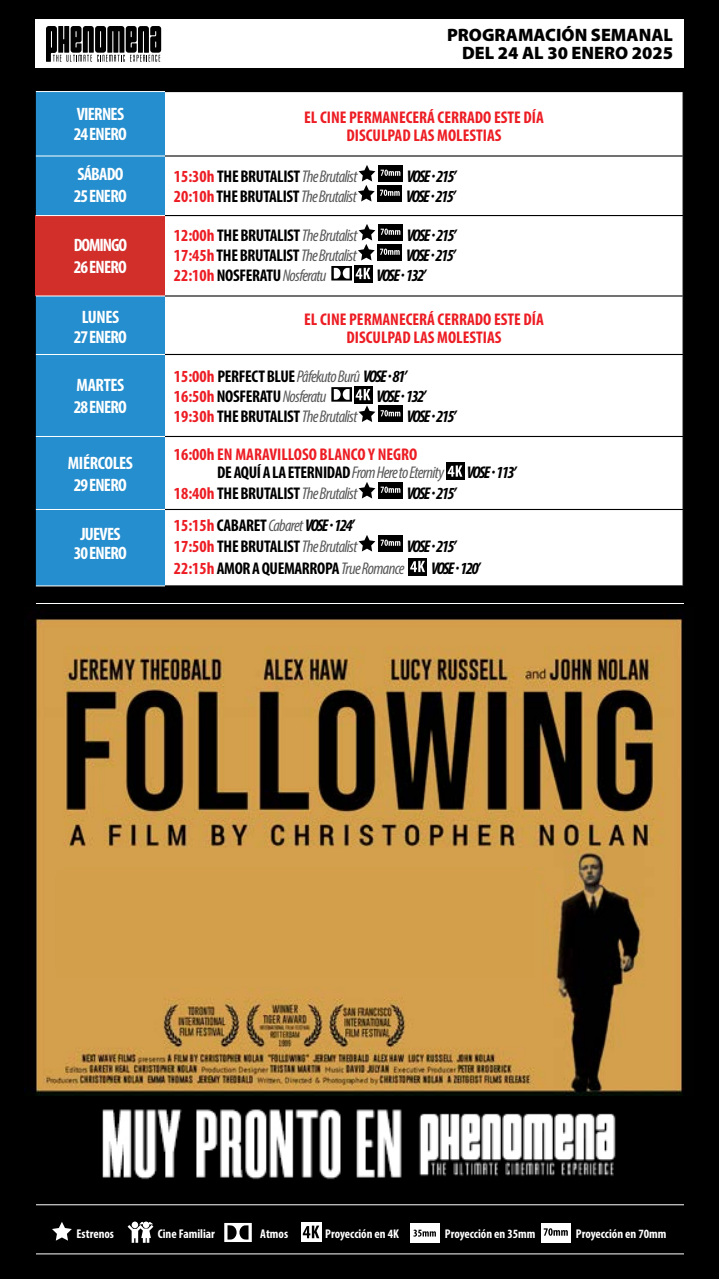
<style>
.page{position:relative;width:720px;height:1280px;background:#fff}
.page>*{position:absolute;margin:0;border:0;box-sizing:border-box;transform-origin:0 0}
.t1{font:700 condensed 18px/19.6px "Myriad Pro";letter-spacing:-.04em;color:#fff}
.t2{font:18px/18px "Myriad Variable Concept";color:#000;text-align:right}
.t3{font:700 condensed 18px/21.6px "Myriad Pro";letter-spacing:-.02em;color:#fff;text-align:center}
.t4{font:700 condensed 18px/21.6px "Myriad Pro";letter-spacing:-.06em;color:#fff}
.t5{font:700 condensed 17px/20.4px "Myriad Pro";letter-spacing:-.02em;color:#000}
.t6{font:700 condensed 17px/18px "Myriad Pro";color:#ed1d24;text-align:center}
.t7{font:italic 700 condensed 17px "Myriad Pro";letter-spacing:-.095em;color:#000}
.t8{font:italic condensed 17px/20px "Myriad Pro";letter-spacing:-.04em;color:#595959}
.t9{font:700 condensed 12.7px "Myriad Pro";color:#fff}
.s1{color:#ed1d24}
.s2{font-weight:400;font-style:italic;color:#595959}
.s3{font-weight:700;font-style:normal;color:#ed1d24}
.s4{font-weight:700;font-style:normal;color:#000}
.s5{font-weight:700;color:#000}
.s6{color:#000}
.s7{font-style:italic}
</style>
<div class="page">
<div style="left:0;top:0;width:719px;height:1280px;background:#000"></div>
<div style="left:36px;top:19px;width:648px;height:49px;background:#fff"></div>
<hr style="left:36px;top:1253px;width:648px;height:1px;background:#fff">
<svg style="left:52px;top:1222px;width:20px;height:19px"></svg>
<svg style="left:128px;top:1221px;width:25px;height:22px"></svg>
<div style="left:301px;top:1222px;width:21px;height:20px;background:#fff"></div>
<svg style="left:303px;top:1226px;width:16px;height:12px"></svg>
<svg style="left:224px;top:1223px;width:28px;height:19px"></svg>
<div style="left:410px;top:1223px;width:29px;height:20px;background:#fff"></div>
<div style="left:541px;top:1223px;width:29px;height:20px;background:#fff"></div>
<svg style="left:544px;top:1228px;width:24px;height:8px"></svg>
<svg style="left:413px;top:1230px;width:23px;height:7px"></svg>
<svg style="left:46px;top:26px;width:115px;height:36px"></svg>
<div style="left:36px;top:92px;width:129px;height:494px;background:#258ece"></div>
<div style="left:165px;top:92px;width:518px;height:493px;background:#fff"></div>
<div style="left:36px;top:216px;width:129px;height:80px;background:#d22f2b"></div>
<hr style="left:165px;top:155px;width:519px;height:2px;background:#000">
<hr style="left:165px;top:215px;width:519px;height:1px;background:#000">
<hr style="left:165px;top:295px;width:519px;height:2px;background:#000">
<hr style="left:165px;top:354px;width:519px;height:1px;background:#000">
<hr style="left:165px;top:436px;width:519px;height:1px;background:#000">
<hr style="left:165px;top:509px;width:519px;height:1px;background:#000">
<hr style="left:36px;top:215px;width:129px;height:1px;background:#fff">
<hr style="left:36px;top:91px;width:129px;height:1px;background:#fff">
<hr style="left:36px;top:156px;width:129px;height:1px;background:#fff">
<hr style="left:36px;top:586px;width:129px;height:1px;background:#fff">
<hr style="left:36px;top:436px;width:129px;height:1px;background:#fff">
<hr style="left:36px;top:509px;width:129px;height:1px;background:#fff">
<hr style="left:36px;top:296px;width:129px;height:1px;background:#fff">
<hr style="left:36px;top:354px;width:129px;height:1px;background:#fff">
<svg style="left:400px;top:165px;width:3px;height:17px"></svg>
<div style="left:378px;top:185px;width:24px;height:17px;background:#000"></div>
<svg style="left:358px;top:165px;width:42px;height:37px"></svg>
<svg style="left:400px;top:224px;width:3px;height:17px"></svg>
<div style="left:378px;top:244px;width:24px;height:17px;background:#000"></div>
<div style="left:354px;top:265px;width:18px;height:18px;background:#000"></div>
<svg style="left:331px;top:224px;width:69px;height:57px"></svg>
<div style="left:354px;top:386px;width:18px;height:18px;background:#000"></div>
<svg style="left:331px;top:387px;width:44px;height:35px"></svg>
<div style="left:378px;top:406px;width:25px;height:16px;background:#000"></div>
<svg style="left:381px;top:410px;width:19px;height:6px"></svg>
<div style="left:446px;top:463px;width:18px;height:17px;background:#000"></div>
<svg style="left:448px;top:465px;width:14px;height:12px"></svg>
<svg style="left:359px;top:482px;width:16px;height:17px"></svg>
<div style="left:378px;top:482px;width:25px;height:17px;background:#000"></div>
<svg style="left:381px;top:487px;width:19px;height:6px"></svg>
<svg style="left:359px;top:535px;width:16px;height:17px"></svg>
<div style="left:378px;top:535px;width:25px;height:17px;background:#000"></div>
<svg style="left:381px;top:540px;width:19px;height:6px"></svg>
<div style="left:409px;top:558px;width:18px;height:18px;background:#000"></div>
<svg style="left:410px;top:561px;width:15px;height:11px"></svg>
<hr style="left:36px;top:1204px;width:648px;height:1px;background:#fff">
<hr style="left:36px;top:603px;width:648px;height:1px;background:#fff">
<img style="left:25px;top:615px;width:659px;height:481px">
<div style="left:56px;top:871px;width:479px;height:107px;background:#d39f4b"></div>
<img style="left:102px;top:1109px;width:514px;height:71px">
<p class="t2" style="left:447px;top:26px;width:227px">PROGRAMACIÓN SEMANAL<br>DEL 24 AL 30 ENERO 2025</p>
<p class="t1" style="left:74px;top:104px;width:54px">VIERNES<br>24 ENERO</p>
<p class="t6" style="left:304px;top:108px;width:241px">EL CINE PERMANECERÁ CERRADO ESTE DÍA<br>DISCULPAD LAS MOLESTIAS</p>
<p class="t1" style="left:74px;top:163px;width:54px;line-height:21.6px">SÁBADO<br>25 ENERO</p>
<p class="t5" style="left:174px;top:165px;width:185px"><span class="s1">15:30h</span> THE BRUTALIST <span class="s2">The Brutalist</span></p>
<p class="t7" style="left:407px;top:165px;width:51px">VOSE ·215’</p>
<p class="t5" style="left:174px;top:185px;width:184px"><span class="s1">20:10h</span> THE BRUTALIST <span class="s2">The Brutalist</span></p>
<p class="t7" style="left:406px;top:185px;width:51px">VOSE ·215’</p>
<p class="t4" style="left:74px;top:234px;width:55px">DOMINGO<br>26 ENERO</p>
<p class="t5" style="left:174px;top:224px;width:185px"><span class="s1">12:00h</span> THE BRUTALIST <span class="s2">The Brutalist</span></p>
<p class="t7" style="left:407px;top:224px;width:51px">VOSE ·215’</p>
<p class="t5" style="left:174px;top:244px;width:184px"><span class="s1">17:45h</span> THE BRUTALIST <span class="s2">The Brutalist</span></p>
<p class="t7" style="left:406px;top:244px;width:51px">VOSE ·215’</p>
<p class="t5" style="left:174px;top:264px;width:154px"><span class="s1">22:10h</span> NOSFERATU <span class="s2">Nosferatu</span></p>
<p class="t7" style="left:376px;top:264px;width:51px">VOSE ·132’</p>
<p class="t1" style="left:74px;top:307px;width:54px;text-align:center">LUNES<br>27 ENERO</p>
<p class="t6" style="left:304px;top:310px;width:241px">EL CINE PERMANECERÁ CERRADO ESTE DÍA<br>DISCULPAD LAS MOLESTIAS</p>
<p class="t1" style="left:74px;top:374px;width:54px;line-height:21.6px">MARTES<br>28 ENERO</p>
<p class="t8" style="left:174px;top:366px;width:234px"><span class="s3">15:00h</span> <span class="s4">PERFECT BLUE</span> Pâfekuto Burû <span class="s5">VOSE ·81’<br></span><span class="s3">16:50h</span> <span class="s4">NOSFERATU</span> Nosferatu</p>
<p class="t7" style="left:376px;top:385px;width:51px">VOSE ·132’</p>
<p class="t5" style="left:174px;top:406px;width:185px"><span class="s1">19:30h</span> THE BRUTALIST <span class="s2">The Brutalist</span></p>
<p class="t7" style="left:407px;top:406px;width:51px">VOSE ·215’</p>
<p class="t3" style="left:68px;top:452px;width:67px">MIÉRCOLES<br>29 ENERO</p>
<p class="t6" style="left:217px;top:445px;width:228px;text-align:left;text-indent:-43px">16:00h EN MARAVILLOSO BLANCO Y NEGRO<br><span class="s6">DE AQUÍ A LA ETERNIDAD</span> <span class="s2">From Here to Eternity</span></p>
<p class="t5" style="left:174px;top:482px;width:185px"><span class="s1">18:40h</span> THE BRUTALIST <span class="s2">The Brutalist</span></p>
<p class="t7" style="left:407px;top:482px;width:51px">VOSE ·215’</p>
<p class="t1" style="left:74px;top:524px;width:54px;text-align:center">JUEVES<br>30 ENERO</p>
<p class="t5" style="left:174px;top:515px;width:185px"><span class="s1">15:15h</span> CABARET <span class="s2">Cabaret</span><span class="s7">VOSE ·124’<br></span><span class="s1">17:50h</span> THE BRUTALIST <span class="s2">The Brutalist</span></p>
<p class="t7" style="left:407px;top:535px;width:51px">VOSE ·215’</p>
<p class="t7" style="left:467px;top:462px;width:51px">VOSE ·113’</p>
<p class="t5" style="left:174px;top:557px;width:232px"><span class="s1">22:15h</span> AMOR A QUEMARROPA <span class="s2">True Romance</span></p>
<p class="t7" style="left:431px;top:557px;width:51px">VOSE ·120’</p>
<p class="t9" style="left:77px;top:1226px;width:39px">Estrenos</p>
<p class="t9" style="left:158px;top:1226px;width:59px">Cine Familiar</p>
<p class="t9" style="left:260px;top:1226px;width:29px">Atmos</p>
<p class="t9" style="left:325px;top:1226px;width:75px">Proyección en 4K</p>
<p class="t9" style="left:445px;top:1226px;width:92px">Proyección en 35mm</p>
<p class="t9" style="left:576px;top:1226px;width:92px">Proyección en 70mm</p>
</div>
